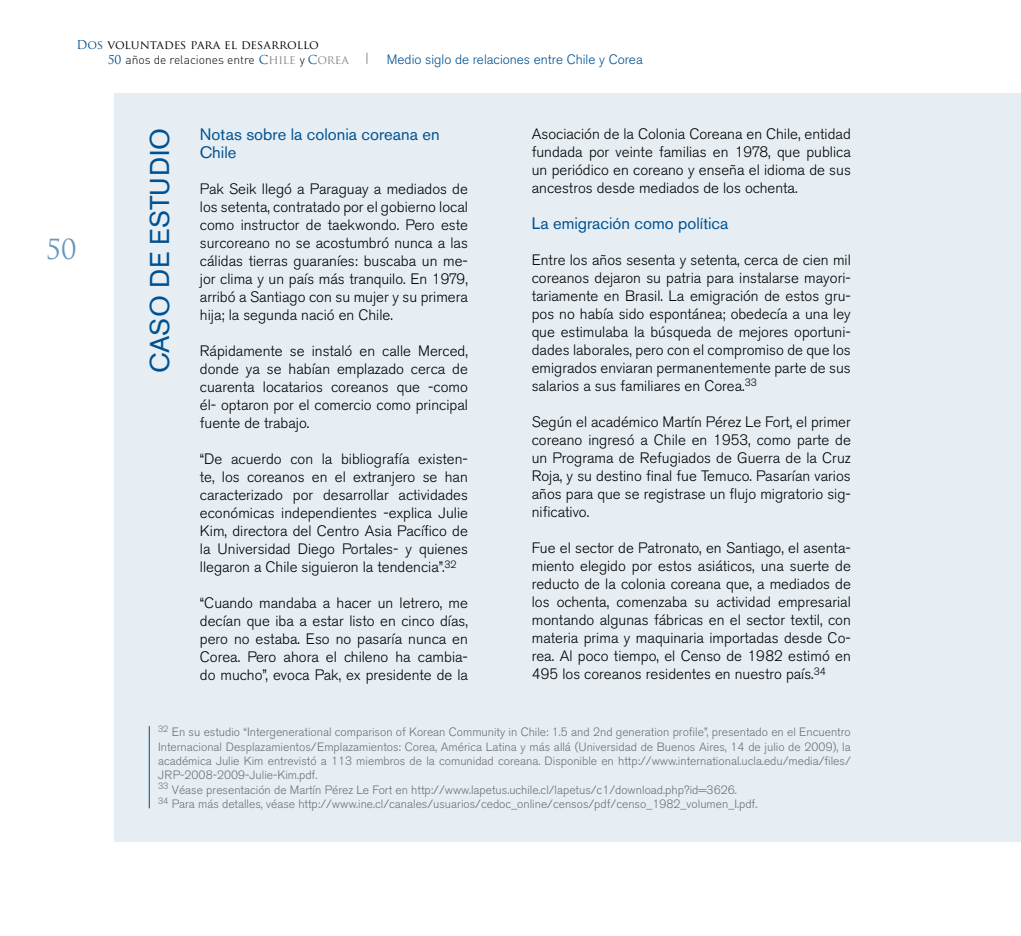
<style>
.page{position:relative;width:1021px;height:936px;background:#fff}
.page>*{position:absolute;margin:0;border:0;box-sizing:border-box;transform-origin:0 0}
.t1{font:27px "Akzidenz Grotesk BE";letter-spacing:.02em;color:#005191}
.t2{font:27px "Trajan Pro";color:#6697bd}
.t3{font:16.5px/18px "Akzidenz Grotesk BE";color:#005191}
.t4{font:300 15px/18px "Akzidenz Grotesk BE";color:#000;text-align:justify}
.t5{font:300 13.5px "Akzidenz Grotesk BE";color:#005191}
.t6{font:300 12px/14.4px "Akzidenz Grotesk BE";color:#707173}
.t7{font:300 12px "DIN";color:#000}
.t8{font:12px "Trajan Pro";color:#000}
.s1{color:#005191}
.s2{font-family:"Trajan Pro";font-weight:400;color:#005191}
.s3{font-family:"Trajan Pro";font-weight:400;color:#87888a}
</style>
<div class="page">
<div style="left:115px;top:94px;width:905px;height:748px;background:#e6eef4"></div>
<hr style="left:149px;top:726px;width:1px;height:82px;background:#005191">
<p class="t8" style="left:77px;top:37px;width:244px"><span class="s1">Dos</span> voluntades para el desarrollo</p>
<p class="t7" style="left:108px;top:52px;width:243px"><span class="s2">50</span> años de relaciones entre <span class="s2">C</span><span class="s3">hile</span> y <span class="s2">C</span><span class="s3">orea</span></p>
<p class="t5" style="left:387px;top:51px;width:257px">Medio siglo de relaciones entre Chile y Corea</p>
<h1 class="t2" style="left:46px;top:231px;width:32px">50</h1>
<h1 class="t1" style="left:144px;top:372px;width:246px;rotate:-90deg">CASO DE ESTUDIO</h1>
<p class="t3" style="left:200px;top:125px;width:241px">Notas sobre la colonia coreana en<br>Chile</p>
<p class="t4" style="left:200px;top:180px;width:269px">Pak Seik llegó a Paraguay a mediados de los setenta, contratado por el gobierno local como instructor de taekwondo. Pero este surcoreano no se acostumbró nunca a las cálidas tierras guaraníes: buscaba un me&shy;jor clima y un país más tranquilo. En 1979, arribó a Santiago con su mujer y su primera hija; la segunda nació en Chile.</p>
<p class="t4" style="left:200px;top:342px;width:269px">Rápidamente se instaló en calle Merced, donde ya se habían emplazado cerca de cuarenta locatarios coreanos que -como él- optaron por el comercio como principal fuente de trabajo.</p>
<p class="t4" style="left:200px;top:450px;width:269px">“De acuerdo con la bibliografía existen&shy;te, los coreanos en el extranjero se han caracterizado por desarrollar actividades económicas independientes -explica Julie Kim, directora del Centro Asia Pacífico de la Universidad Diego Portales- y quienes llegaron a Chile siguieron la tendencia”.<sup>32</sup></p>
<p class="t4" style="left:200px;top:594px;width:269px">“Cuando mandaba a hacer un letrero, me decían que iba a estar listo en cinco días, pero no estaba. Eso no pasaría nunca en Corea. Pero ahora el chileno ha cambia&shy;do mucho”, evoca Pak, ex presidente de la</p>
<p class="t4" style="left:531px;top:125px;width:320px">Asociación de la Colonia Coreana en Chile, entidad fundada por veinte familias en 1978, que publica un periódico en coreano y enseña el idioma de sus ancestros desde mediados de los ochenta.</p>
<p class="t3" style="left:531px;top:214px;width:198px">La emigración como política</p>
<p class="t4" style="left:531px;top:251px;width:320px">Entre los años sesenta y setenta, cerca de cien mil coreanos dejaron su patria para instalarse mayori&shy;tariamente en Brasil. La emigración de estos gru&shy;pos no había sido espontánea; obedecía a una ley que estimulaba la búsqueda de mejores oportuni&shy;dades laborales, pero con el compromiso de que los emigrados enviaran permanentemente parte de sus salarios a sus familiares en Corea.<sup>33</sup></p>
<p class="t4" style="left:531px;top:413px;width:320px">Según el académico Martín Pérez Le Fort, el primer coreano ingresó a Chile en 1953, como parte de un Programa de Refugiados de Guerra de la Cruz Roja, y su destino final fue Temuco. Pasarían varios años para que se registrase un flujo migratorio sig&shy;nificativo.</p>
<p class="t4" style="left:531px;top:539px;width:320px">Fue el sector de Patronato, en Santiago, el asenta&shy;miento elegido por estos asiáticos, una suerte de reducto de la colonia coreana que, a mediados de los ochenta, comenzaba su actividad empresarial montando algunas fábricas en el sector textil, con materia prima y maquinaria importadas desde Co&shy;rea. Al poco tiempo, el Censo de 1982 estimó en 495 los coreanos residentes en nuestro país.<sup>34</sup></p>
<p class="t6" style="left:158px;top:725px;width:694px"><sup>32</sup> En su estudio “Intergenerational comparison of Korean Community in Chile: 1.5 and 2nd generation profile”, presentado en el Encuentro Internacional Desplazamientos/Emplazamientos: Corea, América Latina y más allá (Universidad de Buenos Aires, 14 de julio de 2009), la académica Julie Kim entrevistó a 113 miembros de la comunidad coreana. Disponible en http://www.international.ucla.edu/media/files/ JRP-2008-2009-Julie-Kim.pdf.<br><sup>33</sup> Véase presentación de Martín Pérez Le Fort en http://www.lapetus.uchile.cl/lapetus/c1/download.php?id=3626.<br><sup>34</sup> Para más detalles, véase http://www.ine.cl/canales/usuarios/cedoc_online/censos/pdf/censo_1982_volumen_I.pdf.</p>
</div>
